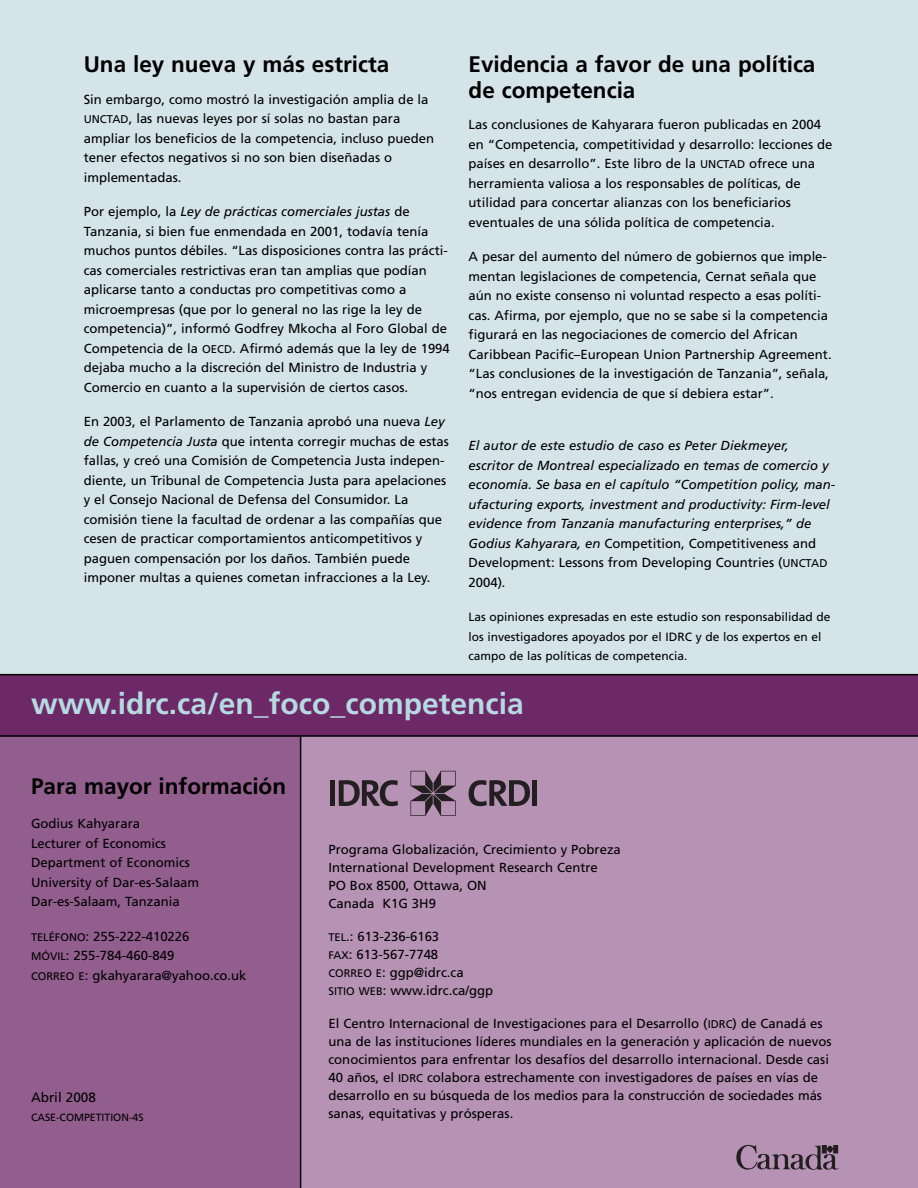
<style>
.page{position:relative;width:918px;height:1188px;background:#d5e4e8}
.page>*{position:absolute;margin:0;border:0;box-sizing:border-box;transform-origin:0 0}
.t1{font:700 30px "Frutiger";color:#b5dae0}
.t2{font:700 22.5px/25.5px "Frutiger";color:#000}
.t3{font:13.5px "Frutiger";color:#000}
.t4{font:13.2px/19.5px "Frutiger";color:#000}
.t5{font:italic 13.2px/19.5px "Frutiger";color:#000}
.t6{font:12px/19.5px "Frutiger";color:#000}
.t7{font:10.5px "Frutiger";color:#000}
.s1{font-size:11.25px}
.s2{font-style:italic}
.s3{font-style:normal}
.s4{font-style:normal;font-size:11.25px}
.s5{font-size:10.95px}
</style>
<div class="page">
<div style="left:0;top:737px;width:300px;height:451px;background:#925e8e"></div>
<div style="left:300px;top:737px;width:618px;height:451px;background:#b693b4"></div>
<div style="left:330px;top:780px;width:5px;height:26px;background:#231f20"></div>
<svg style="left:339px;top:780px;width:59px;height:26px;background:#675565"></svg>
<svg style="left:469px;top:780px;width:61px;height:26px;background:#695667"></svg>
<div style="left:532px;top:780px;width:5px;height:26px;background:#231f20"></div>
<svg style="left:410px;top:771px;width:46px;height:45px;background:#7c657a"></svg>
<svg style="left:736px;top:1145px;width:102px;height:25px;background:#876e85"></svg>
<div style="left:0;top:674px;width:918px;height:63px;background:#6d2868"></div>
<h2 class="t2" style="left:84px;top:54px;width:307px">Una ley nueva y más estricta</h2>
<p class="t4" style="left:84px;top:91px;width:352px">Sin embargo, como mostró la investigación amplia de la <span class="s1">UNCTAD</span>, las nuevas leyes por sí solas no bastan para ampliar los beneficios de la competencia, incluso pueden tener efectos negativos si no son bien diseñadas o implementadas.</p>
<p class="t4" style="left:84px;top:203px;width:368px">Por ejemplo, la <span class="s2">Ley de prácticas comerciales justas</span> de Tanzania, si bien fue enmendada en 2001, todavía tenía muchos puntos débiles. “Las disposiciones contra las prácti&shy;cas comerciales restrictivas eran tan amplias que podían aplicarse tanto a conductas pro competitivas como a microempresas (que por lo general no las rige la ley de competencia)”, informó Godfrey Mkocha al Foro Global de Competencia de la <span class="s1">OECD</span>. Afirmó además que la ley de 1994 dejaba mucho a la discreción del Ministro de Industria y Comercio en cuanto a la supervisión de ciertos casos.</p>
<p class="t4" style="left:84px;top:413px;width:367px">En 2003, el Parlamento de Tanzania aprobó una nueva <span class="s2">Ley de Competencia Justa</span> que intenta corregir muchas de estas fallas, y creó una Comisión de Competencia Justa indepen&shy;diente, un Tribunal de Competencia Justa para apelaciones y el Consejo Nacional de Defensa del Consumidor. La comisión tiene la facultad de ordenar a las compañías que cesen de practicar comportamientos anticompetitivos y paguen compensación por los daños. También puede imponer multas a quienes cometan infracciones a la Ley.</p>
<h2 class="t2" style="left:469px;top:54px;width:348px">Evidencia a favor de una política de competencia</h2>
<p class="t4" style="left:469px;top:116px;width:365px">Las conclusiones de Kahyarara fueron publicadas en 2004 en “Competencia, competitividad y desarrollo: lecciones de países en desarrollo”. Este libro de la <span class="s1">UNCTAD</span> ofrece una herramienta valiosa a los responsables de políticas, de utilidad para concertar alianzas con los beneficiarios eventuales de una sólida política de competencia.</p>
<p class="t4" style="left:469px;top:248px;width:365px">A pesar del aumento del número de gobiernos que imple&shy;mentan legislaciones de competencia, Cernat señala que aún no existe consenso ni voluntad respecto a esas políti&shy;cas. Afirma, por ejemplo, que no se sabe si la competencia figurará en las negociaciones de comercio del African Caribbean Pacific–European Union Partnership Agreement. “Las conclusiones de la investigación de Tanzania”, señala, “nos entregan evidencia de que sí debiera estar”.</p>
<p class="t5" style="left:469px;top:437px;width:368px">El autor de este estudio de caso es Peter Diekmeyer, escritor de Montreal especializado en temas de comercio y economía. Se basa en el capítulo “Competition policy, man&shy;ufacturing exports, investment and productivity: Firm-level evidence from Tanzania manufacturing enterprises,” de Godius Kahyarara, en <span class="s3">Competition, Competitiveness and Development: Lessons from Developing Countries (</span><span class="s4">UNCTAD </span><span class="s3">2004)</span>.</p>
<p class="t6" style="left:469px;top:608px;width:364px">Las opiniones expresadas en este estudio son responsabilidad de los investigadores apoyados por el IDRC y de los expertos en el campo de las políticas de competencia.</p>
<h1 class="t1" style="left:31px;top:691px;width:494px">www.idrc.ca/en_foco_competencia</h1>
<h2 class="t2" style="left:31px;top:776px;width:257px">Para mayor información</h2>
<p class="t4" style="left:31px;top:815px;width:170px">Godius Kahyarara<br>Lecturer of Economics<br>Department of Economics<br>University of Dar-es-Salaam<br>Dar-es-Salaam, Tanzania</p>
<p class="t4" style="left:31px;top:928px;width:217px"><span class="s5">TELÉFONO</span>: 255-222-410226<br><span class="s5">MÓVIL</span>: 255-784-460-849<br><span class="s5">CORREO E</span>: gkahyarara@yahoo.co.uk</p>
<p class="t3" style="left:31px;top:1092px;width:66px">Abril 2008</p>
<p class="t7" style="left:31px;top:1113px;width:114px">CASE-COMPETITION-4S</p>
<p class="t4" style="left:328px;top:842px;width:294px;line-height:18px">Programa Globalización, Crecimiento y Pobreza<br>International Development Research Centre<br>PO Box 8500, Ottawa, ON<br>Canada K1G 3H9</p>
<p class="t4" style="left:328px;top:929px;width:166px;line-height:18px"><span class="s5">TEL</span>.: 613-236-6163<br><span class="s5">FAX</span>: 613-567-7748<br><span class="s5">CORREO E</span>: ggp@idrc.ca<br><span class="s5">SITIO WEB</span>: www.idrc.ca/ggp</p>
<p class="t4" style="left:328px;top:1016px;width:505px;line-height:18px">El Centro Internacional de Investigaciones para el Desarrollo (<span class="s1">IDRC</span>) de Canadá es una de las instituciones líderes mundiales en la generación y aplicación de nuevos conocimientos para enfrentar los desafíos del desarrollo internacional. Desde casi 40 años, el <span class="s1">IDRC</span> colabora estrechamente con investigadores de países en vías de desarrollo en su búsqueda de los medios para la construcción de sociedades más sanas, equitativas y prósperas.</p>
</div>
